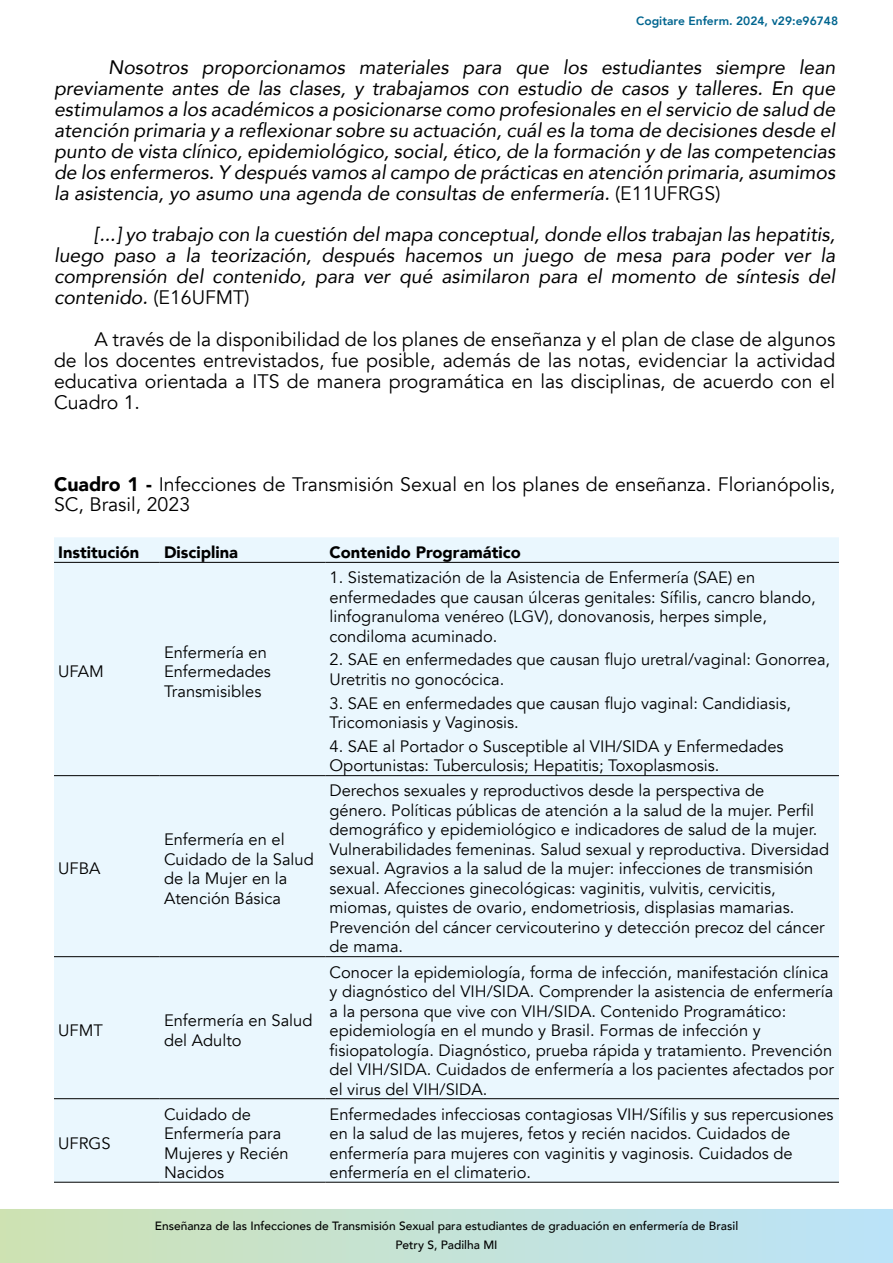
<style>
.page{position:relative;width:893px;height:1263px;background:#fff}
.page>*{position:absolute;margin:0;border:0;box-sizing:border-box;transform-origin:0 0}
.t1{font:italic 19.5px/21px "Avenir";color:#000;text-align:justify}
.t2{font:19.5px/21px "Avenir";color:#000;text-align:justify}
.t3{font:16.5px/19.5px "Avenir";color:#000}
.t4{font:900 16.5px "Avenir";color:#000}
.t5{font:500 12px/18.6px "Avenir";color:#000;text-align:center}
.t6{font:800 12px "Avenir";color:#00658f}
.s1{font-style:normal}
.s2{font-weight:900}
</style>
<div class="page">
<svg style="left:0;top:1209px;width:893px;height:54px;background:#c4e2d6"></svg>
<div style="left:54px;top:537px;width:785px;height:645px;background:#eaf7fe"></div>
<hr style="left:54px;top:562px;width:106px;height:1px;background:#000">
<hr style="left:160px;top:562px;width:165px;height:1px;background:#000">
<hr style="left:325px;top:562px;width:514px;height:1px;background:#000">
<hr style="left:54px;top:775px;width:106px;height:1px;background:#000">
<hr style="left:160px;top:775px;width:165px;height:1px;background:#000">
<hr style="left:325px;top:775px;width:514px;height:1px;background:#000">
<hr style="left:54px;top:956px;width:106px;height:1px;background:#000">
<hr style="left:160px;top:956px;width:165px;height:1px;background:#000">
<hr style="left:325px;top:956px;width:514px;height:1px;background:#000">
<hr style="left:54px;top:1098px;width:106px;height:1px;background:#000">
<hr style="left:160px;top:1098px;width:165px;height:1px;background:#000">
<hr style="left:325px;top:1098px;width:514px;height:1px;background:#000">
<hr style="left:54px;top:1182px;width:106px;height:1px;background:#000">
<hr style="left:160px;top:1182px;width:165px;height:1px;background:#000">
<hr style="left:325px;top:1182px;width:514px;height:1px;background:#000">
<p class="t6" style="left:636px;top:12px;width:203px">Cogitare Enferm. 2024, v29:e96748</p>
<p class="t1" style="left:54px;top:56px;width:783px;text-indent:54px">Nosotros proporcionamos materiales para que los estudiantes siempre lean previamente antes de las clases, y trabajamos con estudio de casos y talleres. En que estimulamos a los académicos a posicionarse como profesionales en el servicio de salud de atención primaria y a reflexionar sobre su actuación, cuál es la toma de decisiones desde el punto de vista clínico, epidemiológico, social, ético, de la formación y de las competencias de los enfermeros. Y después vamos al campo de prácticas en atención primaria, asumimos la asistencia, yo asumo una agenda de consultas de enfermería. <span class="s1">(E11UFRGS)</span></p>
<p class="t1" style="left:54px;top:224px;width:783px;text-indent:40px">[...] yo trabajo con la cuestión del mapa conceptual, donde ellos trabajan las hepatitis, luego paso a la teorización, después hacemos un juego de mesa para poder ver la comprensión del contenido, para ver qué asimilaron para el momento de síntesis del contenido. <span class="s1">(E16UFMT)</span></p>
<p class="t2" style="left:54px;top:329px;width:783px;text-indent:40px">A través de la disponibilidad de los planes de enseñanza y el plan de clase de algunos de los docentes entrevistados, fue posible, además de las notas, evidenciar la actividad educativa orientada a ITS de manera programática en las disciplinas, de acuerdo con el Cuadro 1.</p>
<p class="t2" style="left:54px;top:475px;width:783px;line-height:19.5px"><span class="s2">Cuadro 1 -</span> Infecciones de Transmisión Sexual en los planes de enseñanza. Florianópolis,<br>SC, Brasil, 2023</p>
<p class="t4" style="left:58px;top:538px;width:82px">Institución</p>
<p class="t4" style="left:164px;top:538px;width:76px">Disciplina</p>
<p class="t4" style="left:330px;top:538px;width:193px">Contenido Programático</p>
<p class="t3" style="left:58px;top:662px;width:47px">UFAM</p>
<p class="t3" style="left:58px;top:859px;width:44px">UFBA</p>
<p class="t3" style="left:164px;top:643px;width:108px">Enfermería en<br>Enfermedades<br>Transmisibles</p>
<p class="t3" style="left:164px;top:830px;width:151px">Enfermería en el<br>Cuidado de la Salud de la Mujer en la<br>Atención Básica</p>
<p class="t3" style="left:58px;top:1021px;width:46px">UFMT</p>
<p class="t3" style="left:164px;top:1011px;width:150px">Enfermería en Salud del Adulto</p>
<p class="t3" style="left:330px;top:568px;width:488px">1. Sistematización de la Asistencia de Enfermería (SAE) en enfermedades que causan úlceras genitales: Sífilis, cancro blando, linfogranuloma venéreo (LGV), donovanosis, herpes simple, condiloma acuminado.</p>
<p class="t3" style="left:330px;top:650px;width:502px">2. SAE en enfermedades que causan flujo uretral/vaginal: Gonorrea,<br>Uretritis no gonocócica.</p>
<p class="t3" style="left:330px;top:693px;width:463px">3. SAE en enfermedades que causan flujo vaginal: Candidiasis,<br>Tricomoniasis y Vaginosis.</p>
<p class="t3" style="left:330px;top:737px;width:455px">4. SAE al Portador o Susceptible al VIH/SIDA y Enfermedades<br>Oportunistas: Tuberculosis; Hepatitis; Toxoplasmosis.</p>
<p class="t3" style="left:330px;top:781px;width:501px">Derechos sexuales y reproductivos desde la perspectiva de<br>género. Políticas públicas de atención a la salud de la mujer. Perfil demográfico y epidemiológico e indicadores de salud de la mujer.<br>Vulnerabilidades femeninas. Salud sexual y reproductiva. Diversidad sexual. Agravios a la salud de la mujer: infecciones de transmisión sexual. Afecciones ginecológicas: vaginitis, vulvitis, cervicitis, miomas, quistes de ovario, endometriosis, displasias mamarias.<br>Prevención del cáncer cervicouterino y detección precoz del cáncer de mama.</p>
<p class="t3" style="left:330px;top:962px;width:506px">Conocer la epidemiología, forma de infección, manifestación clínica y diagnóstico del VIH/SIDA. Comprender la asistencia de enfermería a la persona que vive con VIH/SIDA. Contenido Programático: epidemiología en el mundo y Brasil. Formas de infección y fisiopatología. Diagnóstico, prueba rápida y tratamiento. Prevención del VIH/SIDA. Cuidados de enfermería a los pacientes afectados por el virus del VIH/SIDA.</p>
<p class="t3" style="left:58px;top:1134px;width:54px">UFRGS</p>
<p class="t3" style="left:164px;top:1104px;width:126px">Cuidado de<br>Enfermería para<br>Mujeres y Recién<br>Nacidos</p>
<p class="t3" style="left:330px;top:1104px;width:505px">Enfermedades infecciosas contagiosas VIH/Sífilis y sus repercusiones en la salud de las mujeres, fetos y recién nacidos. Cuidados de enfermería para mujeres con vaginitis y vaginosis. Cuidados de enfermería en el climaterio.</p>
<p class="t5" style="left:155px;top:1216px;width:585px">Enseñanza de las Infecciones de Transmisión Sexual para estudiantes de graduación en enfermería de Brasil<br>Petry S, Padilha MI</p>
</div>
